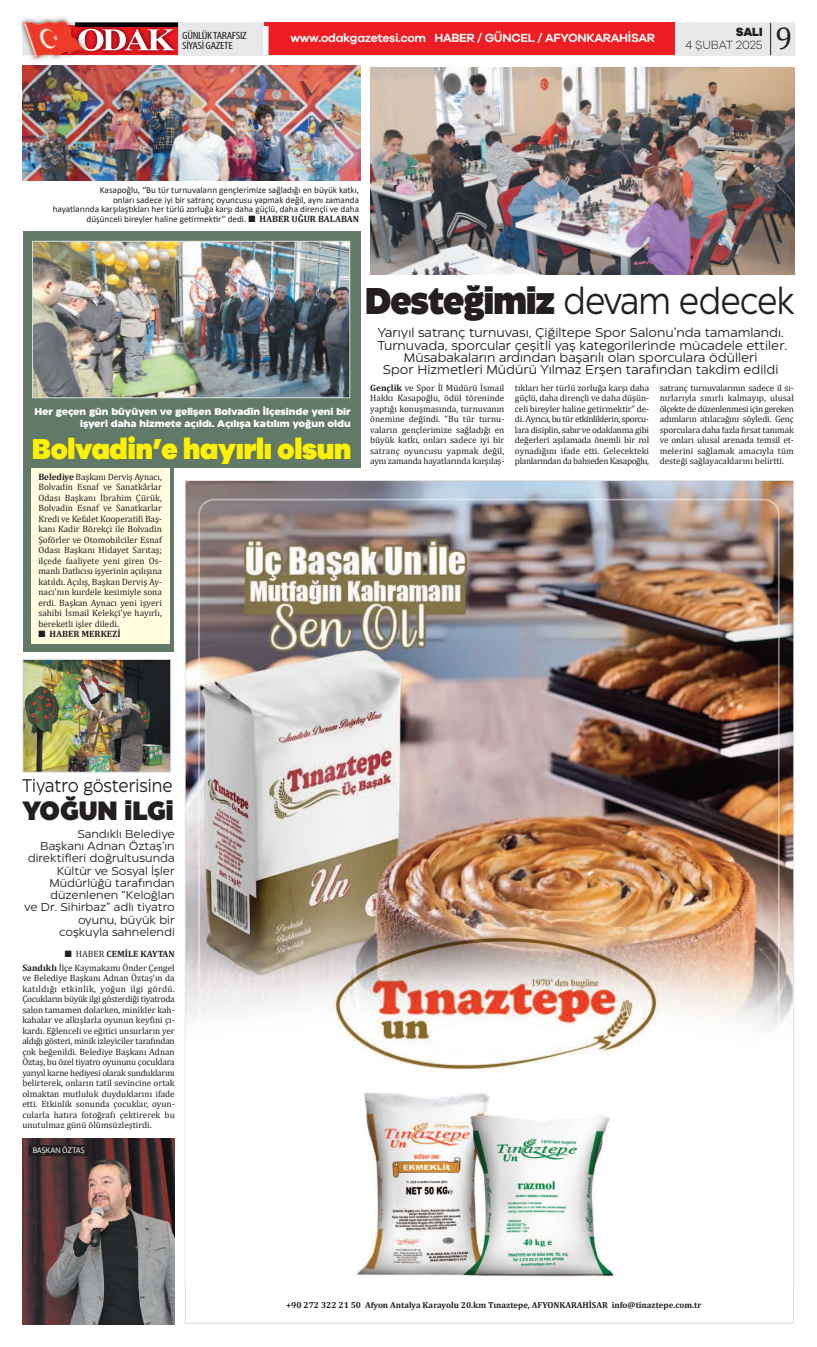
<style>
.page{position:relative;width:817px;height:1347px;background:#fff}
.page>*{position:absolute;margin:0;border:0;box-sizing:border-box;transform-origin:0 0}
.t1{font:37.1px "Eastman Roman Trial";letter-spacing:-.03em;color:#231f20;scale:.87 1}
.t2{font:31.5px "Cambria";color:#231f20}
.t3{font:900 29.75px "Galano Grotesque";letter-spacing:-.01em;color:#fff101;scale:.94 1}
.t4{font:900 26.43px "Eastman Roman Trial";color:#231f20;scale:.92 1}
.t5{font:18.29px "Eastman Roman Trial";color:#231f20;scale:.89 1}
.t6{font:12.69px/12.2px "Eastman Roman Trial";color:#231f20;text-align:center}
.t7{font:600 12.25px "Galano Grotesque";letter-spacing:-.025em;color:#fff}
.t8{font:300 12.25px "Galano Grotesque";letter-spacing:-.01em;color:#231f20}
.t9{font:800 12.25px "Galano Grotesque";color:#231f20}
.t10{font:11.38px/12.2px "Eastman Roman Trial";color:#231f20;text-align:right}
.t11{font:condensed 10.5px/10.5px "Myriad Pro";letter-spacing:-.025em;color:#231f20;scale:1.19 1}
.t12{font:800 9.62px/12.2px "Eastman Roman Trial";color:#fff;text-align:right}
.t13{font:9.19px/10.5px "Cambria";color:#231f20;text-align:justify}
.t14{font:9.19px/9.6px "Calibri";color:#231f20;text-align:right}
.t15{font:700 9.19px "Cambria";color:#231f20}
.t16{font:700 8.75px "Cambria";color:#231f20}
.t17{font:7.88px "LT Hoop";color:#fff}
.s1{font-family:"Cambria";font-weight:700}
.s2{font-weight:700}
.s3{font-weight:900}
</style>
<div class="page">
<div style="left:23px;top:231px;width:150px;height:421px;background:#607a67"></div>
<div style="left:22px;top:22px;width:772px;height:33px;background:#e7e8e9"></div>
<img style="left:105px;top:55px;width:74px;height:1px">
<img style="left:174px;top:22px;width:5px;height:33px">
<img style="left:174px;top:27px;width:4px;height:28px">
<img style="left:174px;top:23px;width:4px;height:4px">
<img style="left:20px;top:20px;width:81px;height:46px">
<img style="left:71px;top:55px;width:34px;height:4px">
<img style="left:25px;top:55px;width:35px;height:5px">
<img style="left:22px;top:17px;width:63px;height:5px">
<img style="left:22px;top:22px;width:40px;height:33px">
<img style="left:57px;top:25px;width:5px;height:30px">
<svg style="left:62px;top:21px;width:112px;height:34px;background:#c45657"></svg>
<div style="left:264px;top:22px;width:410px;height:33px;background:#ee1d23"></div>
<div style="left:263px;top:26px;width:5px;height:29px;background:#fff"></div>
<hr style="left:769px;top:23px;width:1px;height:32px;background:#231f20">
<img style="left:185px;top:481px;width:607px;height:806px">
<img style="left:310px;top:1093px;width:358px;height:194px">
<img style="left:310px;top:1085px;width:218px;height:8px">
<img style="left:370px;top:67px;width:424px;height:208px">
<img style="left:22px;top:66px;width:338px;height:115px">
<div style="left:31px;top:465px;width:138px;height:179px;background:#fffce0"></div>
<div style="left:23px;top:231px;width:337px;height:237px;background:#607a67"></div>
<img style="left:34px;top:243px;width:314px;height:153px">
<div style="left:32px;top:241px;width:318px;height:157px;border:1px solid #dcdddf"></div>
<img style="left:25px;top:661px;width:144px;height:109px">
<div style="left:23px;top:659px;width:148px;height:113px;border:1px solid #dcdddf"></div>
<img style="left:23px;top:1138px;width:152px;height:186px">
<div style="left:29px;top:1146px;width:60px;height:10px;background:#231f20"></div>
<p class="t11" style="left:182px;top:31px;width:56px">GÜNLÜKTARAFSIZ<br>SİYASİGAZETE</p>
<h3 class="t7" style="left:290px;top:33px;width:366px">www.odakgazetesi.com HABER / GÜNCEL / AFYONKARAHİSAR</h3>
<h3 class="t9" style="left:735px;top:27px;width:28px">SALI</h3>
<h3 class="t8" style="left:684px;top:41px;width:79px">4 ŞUBAT 2025</h3>
<h2 class="t2" style="left:775px;top:19px;width:18px">9</h2>
<p class="t14" style="left:53px;top:186px;width:308px">Kasapoğlu, “Bu tür turnuvaların gençlerimize sağladığı en büyük katkı,<br>onları sadece iyi bir satranç oyuncusu yapmak değil, aynı zamanda<br>hayatlarında karşılaştıkları her türlü zorluğa karşı daha güçlü, daha dirençli ve daha düşünceli bireyler haline getirmektir” dedi. ■ <span class="s1">HABER UĞUR BALABAN</span></p>
<p class="t12" style="left:34px;top:406px;width:318px">Her geçen gün büyüyen ve gelişen Bolvadin İlçesinde yeni bir işyeri daha hizmete açıldı. Açılışa katılım yoğun oldu</p>
<h3 class="t3" style="left:32px;top:438px;width:341px">Bolvadin’e hayırlı olsun</h3>
<p class="t13" style="left:38px;top:471px;width:125px"><span class="s2">Belediye</span> Başkanı Derviş Aynacı, Bolvadin Esnaf ve Sanatkârlar Odası Başkanı İbrahim Çürük, Bolvadin Esnaf ve Sanatkarlar Kredi ve Kefalet Kooperatifi Baş&shy;kanı Kadir Börekçi ile Bolvadin Şoförler ve Otomobilciler Esnaf Odası Başkanı Hidayet Sarıtaş; ilçede faaliyete yeni giren Os&shy;manlı Datlıcısı işyerinin açılışına katıldı. Açılış, Başkan Derviş Ay&shy;nacı’nın kurdele kesimiyle sona erdi. Başkan Aynacı yeni işyeri sahibi İsmail Kelekçi’ye hayırlı, bereketli işler diledi.</p>
<p class="t15" style="left:38px;top:628px;width:84px">■ HABER MERKEZİ</p>
<h1 class="t1" style="left:365px;top:287px;width:496px"><span class="s3">Desteğimiz</span> devam edecek</h1>
<p class="t6" style="left:377px;top:328px;width:411px">Yarıyıl satranç turnuvası, Çiğiltepe Spor Salonu’nda tamamlandı.<br>Turnuvada, sporcular çeşitli yaş kategorilerinde mücadele ettiler.<br>Müsabakaların ardından başarılı olan sporculara ödülleri<br>Spor Hizmetleri Müdürü Yılmaz Erşen tarafından takdim edildi</p>
<p class="t13" style="left:370px;top:382px;width:136px"><span class="s2">Gençlik</span> ve Spor İl Müdürü İsmail Hakkı Kasapoğlu, ödül töreninde yaptığı konuşmasında, turnuvanın önemine değindi. “Bu tür turnu&shy;vaların gençlerimize sağladığı en büyük katkı, onları sadece iyi bir satranç oyuncusu yapmak değil, aynı zamanda hayatlarında karşılaş-</p>
<p class="t13" style="left:514px;top:382px;width:136px">tıkları her türlü zorluğa karşı daha güçlü, daha dirençli ve daha düşün&shy;celi bireyler haline getirmektir” de&shy;di. Ayrıca, bu tür etkinliklerin, sporcu&shy;lara disiplin, sabır ve odaklanma gibi değerleri aşılamada önemli bir rol oynadığını ifade etti. Gelecekteki planlarından da bahseden Kasapoğlu,</p>
<p class="t13" style="left:659px;top:382px;width:136px">satranç turnuvalarının sadece il sı&shy;nırlarıyla sınırlı kalmayıp, ulusal ölçekte de düzenlenmesi için gereken adımların atılacağını söyledi. Genç sporculara daha fazla fırsat tanımak ve onları ulusal arenada temsil et&shy;melerini sağlamak amacıyla tüm desteği sağlayacaklarını belirtti.</p>
<h3 class="t5" style="left:22px;top:778px;width:171px">Tiyatro gösterisine</h3>
<h3 class="t4" style="left:22px;top:800px;width:166px">yoğun ilgi</h3>
<p class="t10" style="left:24px;top:828px;width:152px">Sandıklı Belediye<br>Başkanı Adnan Öztaş’ın direktifleri doğrultusunda<br>Kültür ve Sosyal İşler<br>Müdürlüğü tarafından düzenlenen “Keloğlan<br>ve Dr. Sihirbaz” adlı tiyatro oyunu, büyük bir<br>coşkuyla sahnelendi</p>
<p class="t13" style="left:22px;top:946px;width:154px;line-height:14px;text-align:right">■ HABER <span class="s2">CEMİLE KAYTAN<br>Sandıklı</span> İlçe Kaymakamı Önder Çengel</p>
<p class="t13" style="left:22px;top:973px;width:154px">ve Belediye Başkanı Adnan Öztaş’ın da katıldığı etkinlik, yoğun ilgi gördü.<br>Çocukların büyük ilgi gösterdiği tiyatroda salon tamamen dolarken, minikler kah&shy;kahalar ve alkışlarla oyunun keyfini çı&shy;kardı. Eğlenceli ve eğitici unsurların yer aldığı gösteri, minik izleyiciler tarafından çok beğenildi. Belediye Başkanı Adnan Öztaş, bu özel tiyatro oyununu çocuklara yarıyıl karne hediyesi olarak sunduklarını belirterek, onların tatil sevincine ortak olmaktan mutluluk duyduklarını ifade etti. Etkinlik sonunda çocuklar, oyun&shy;cularla hatıra fotoğrafı çektirerek bu unutulmaz günü ölümsüzleştirdi.</p>
<p class="t17" style="left:33px;top:1147px;width:54px">BAŞKAN ÖZTAŞ</p>
<p class="t16" style="left:286px;top:1300px;width:416px">+90 272 322 21 50 Afyon Antalya Karayolu 20.km Tınaztepe, AFYONKARAHİSAR info@tinaztepe.com.tr</p>
</div>
